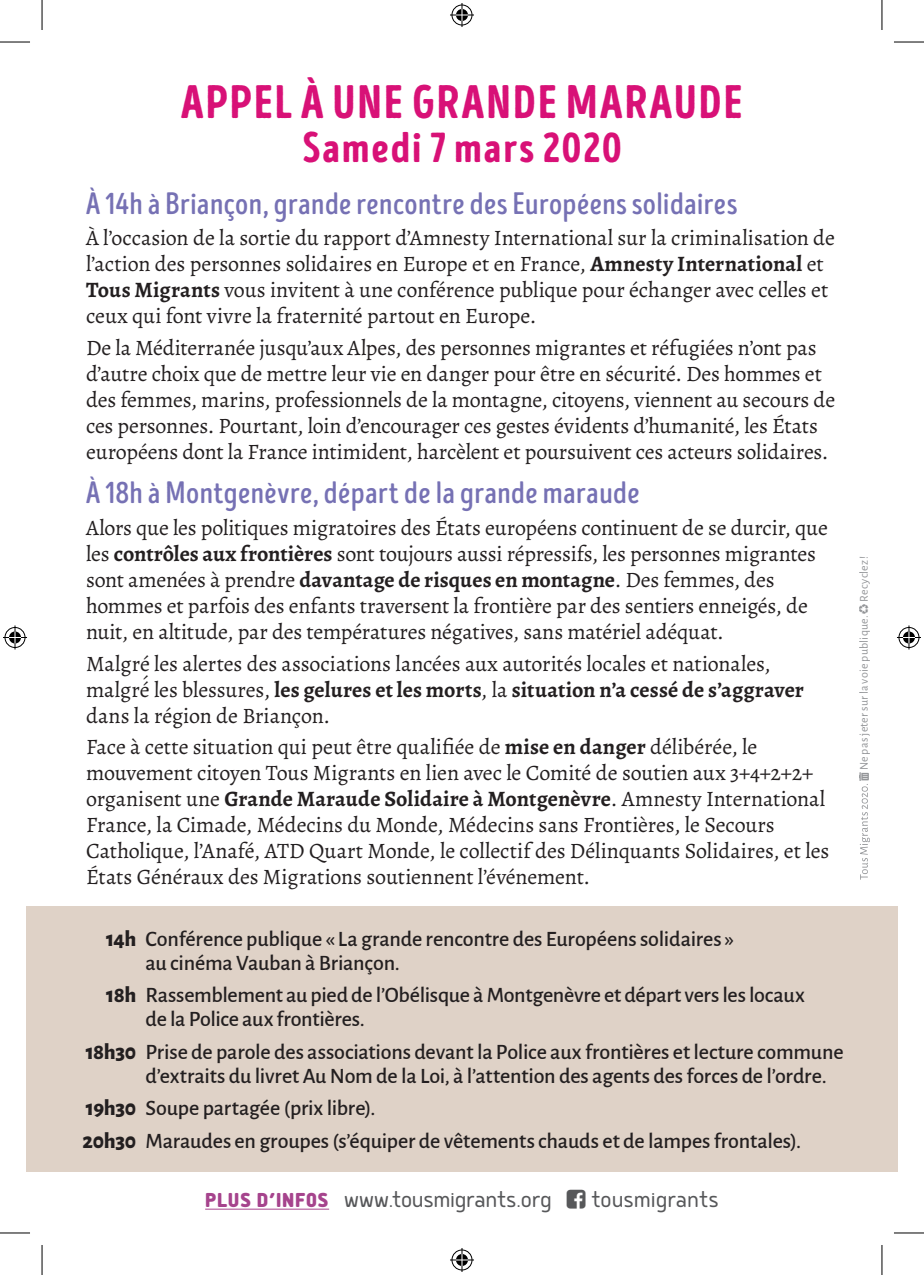
<style>
.page{position:relative;width:924px;height:1275px;background:#fff}
.page>*{position:absolute;margin:0;border:0;box-sizing:border-box;transform-origin:0 0}
.t1{font:47px "Intro Head H Base";letter-spacing:.045em;color:#d81177}
.t2{font:43px "Intro Head H Base";letter-spacing:.04em;color:#d81177}
.t3{font:31px "Intro Head B Base";letter-spacing:.01em;color:#7671b4}
.t4{font:300 27.2px "Delm";letter-spacing:-.005em;color:#57585a}
.t5{font:22px/26px "Alegreya";letter-spacing:-.005em;color:#231f20}
.t6{font:500 22px/24px "Alegreya Sans";letter-spacing:-.01em;color:#231f20}
.t7{font:12px "Alegreya Sans";letter-spacing:.015em;color:#939598}
.s1{font-weight:700}
.s2{font-weight:800}
.s3{font-weight:900;font-size:24px;color:#a6448d}
</style>
<div class="page">
<div style="left:26px;top:905px;width:871px;height:266px;background:#dfd2c7"></div>
<hr style="left:205px;top:1208px;width:124px;height:1px;background:#a6448d">
<svg style="left:859px;top:784px;width:10px;height:95px"></svg>
<hr style="left:0;top:42px;width:30px;height:1px;background:#000">
<hr style="left:893px;top:42px;width:30px;height:1px;background:#000">
<hr style="left:0;top:1232px;width:30px;height:1px;background:#000">
<hr style="left:893px;top:1232px;width:30px;height:1px;background:#000">
<hr style="left:42px;top:0;width:1px;height:30px;background:#000">
<hr style="left:42px;top:1245px;width:1px;height:30px;background:#000">
<hr style="left:881px;top:0;width:1px;height:30px;background:#000">
<hr style="left:881px;top:1245px;width:1px;height:30px;background:#000">
<svg style="left:450px;top:3px;width:24px;height:24px"></svg>
<svg style="left:450px;top:1248px;width:24px;height:24px"></svg>
<svg style="left:3px;top:625px;width:24px;height:24px"></svg>
<svg style="left:897px;top:625px;width:23px;height:24px"></svg>
<h1 class="t1" style="left:181px;top:73px;width:563px">APPEL À UNE GRANDE MARAUDE</h1>
<h2 class="t2" style="left:302px;top:122px;width:320px">Samedi 7 mars 2020</h2>
<h3 class="t3" style="left:86px;top:185px;width:652px">À 14h à Briançon, grande rencontre des Européens solidaires</h3>
<p class="t5" style="left:86px;top:225px;width:750px">À l’occasion de la sortie du rapport d’Amnesty International sur la criminalisation de l’action des personnes solidaires en Europe et en France, <span class="s1">Amnesty International</span> et <span class="s1">Tous Migrants</span> vous invitent à une conférence publique pour échanger avec celles et ceux qui font vivre la fraternité partout en Europe.</p>
<p class="t5" style="left:86px;top:335px;width:750px">De la Méditerranée jusqu’aux Alpes, des personnes migrantes et réfugiées n’ont pas d’autre choix que de mettre leur vie en danger pour être en sécurité. Des hommes et des femmes, marins, professionnels de la montagne, citoyens, viennent au secours de ces personnes. Pourtant, loin d’encourager ces gestes évidents d’humanité, les États européens dont la France intimident, harcèlent et poursuivent ces acteurs solidaires.</p>
<h3 class="t3" style="left:86px;top:475px;width:555px">À 18h à Montgenèvre, départ de la grande maraude</h3>
<p class="t5" style="left:86px;top:514px;width:743px">Alors que les politiques migratoires des États européens continuent de se durcir, que les <span class="s1">contrôles aux frontières</span> sont toujours aussi répressifs, les personnes migrantes sont amenées à prendre <span class="s1">davantage de risques en montagne</span>. Des femmes, des hommes et parfois des enfants traversent la frontière par des sentiers enneigés, de nuit, en altitude, par des températures négatives, sans matériel adéquat.</p>
<p class="t5" style="left:86px;top:650px;width:719px">Malgré les alertes des associations lancées aux autorités locales et nationales, malgré́les blessures, <span class="s1">les gelures et les morts</span>, la <span class="s1">situation n’a cessé de s’aggraver </span>dans la région de Briançon.</p>
<p class="t5" style="left:86px;top:734px;width:744px">Face à cette situation qui peut être qualifiée de <span class="s1">mise en danger</span> délibérée, le mouvement citoyen Tous Migrants en lien avec le Comité de soutien aux 3+4+2+2+ organisent une <span class="s1">Grande Maraude Solidaire à Montgenèvre</span>. Amnesty International France, la Cimade, Médecins du Monde, Médecins sans Frontières, le Secours Catholique, l’Anafé, ATD Quart Monde, le collectif des Délinquants Solidaires, et les États Généraux des Migrations soutiennent l’événement.</p>
<p class="t6" style="left:145px;top:925px;width:589px;text-indent:-39px"><span class="s2">14h</span> Conférence publique « La grande rencontre des Européens solidaires » au cinéma Vauban à Briançon.</p>
<p class="t6" style="left:145px;top:982px;width:660px;text-indent:-39px"><span class="s2">18h</span> Rassemblement au pied de l’Obélisque à Montgenèvre et départ vers les locaux de la Police aux frontières.</p>
<p class="t6" style="left:145px;top:1038px;width:699px;text-indent:-60px"><span class="s2">18h30</span> Prise de parole des associations devant la Police aux frontières et lecture commune d’extraits du livret Au Nom de la Loi, à l’attention des agents des forces de l’ordre.</p>
<p class="t6" style="left:82px;top:1090px;width:719px;line-height:32.4px"><span class="s2">19h30</span> Soupe partagée (prix libre).<br><span class="s2">20h30</span> Maraudes en groupes (s’équiper de vêtements chauds et de lampes frontales).</p>
<p class="t4" style="left:205px;top:1182px;width:348px"><span class="s3">PLUS D’INFOS</span> www.tousmigrants.org</p>
<p class="t4" style="left:591px;top:1182px;width:129px">tousmigrants</p>
<p class="t7" style="left:855px;top:770px;width:216px;rotate:-90deg">Ne pas jeter sur la voie publique. Recyclez !</p>
</div>
